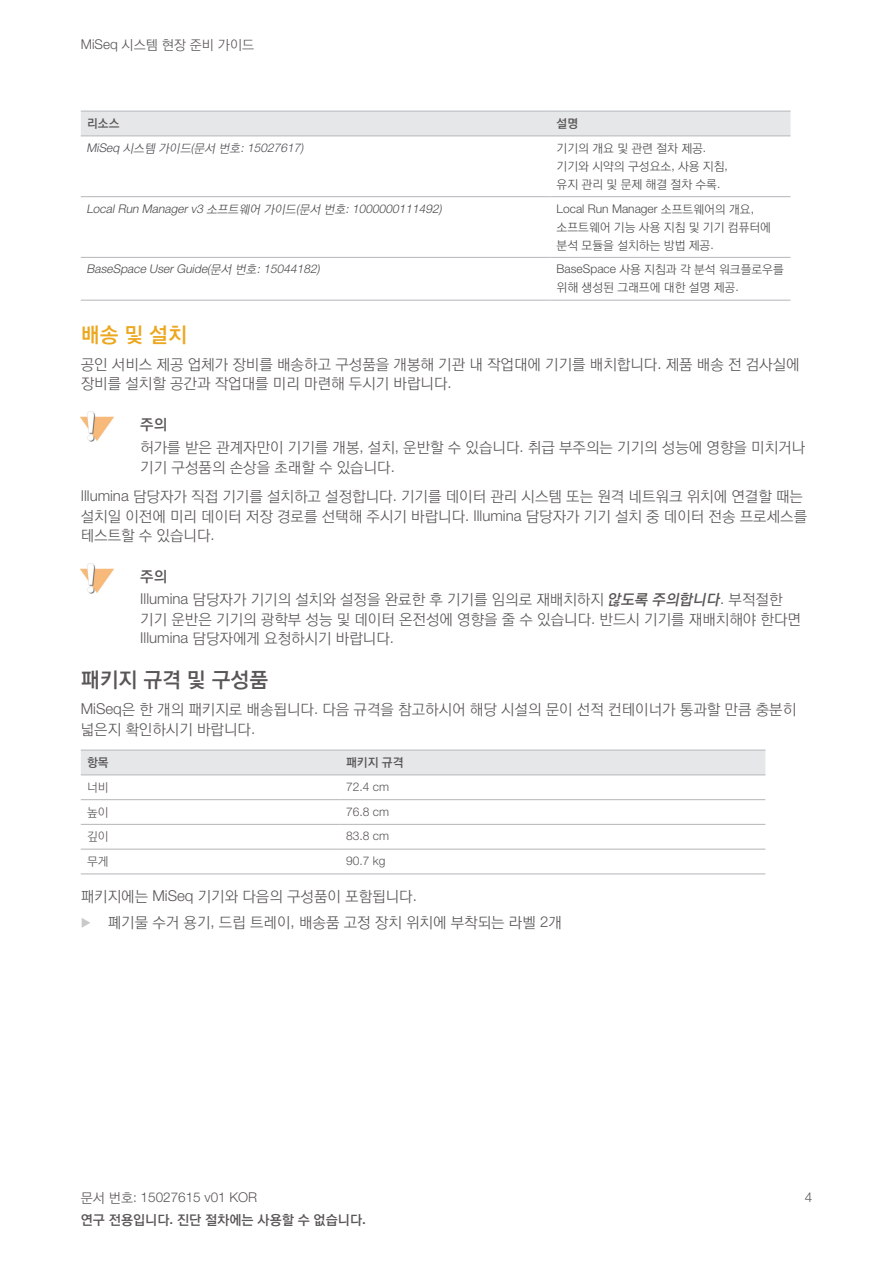
<style>
.page{position:relative;width:893px;height:1263px;background:#fff}
.page>*{position:absolute;margin:0;border:0;box-sizing:border-box;transform-origin:0 0}
.t1{font:21px "YDVYGO540";color:#595756}
.t2{font:21px "YDVYGO540";color:#eca71f}
.t3{font:15px/19.5px "YDVYGO520";color:#595756}
.t4{font:15px "YDVYGO540";color:#595756}
.t5{font:13.5px "YDVYGO540";color:#595756}
.t6{font:300 13.5px "Helvetica Neue LT Std";color:#595756}
.t7{font:13.5px "YDVYGO520";color:#595756}
.t8{font:12px/18px "YDVYGO520";color:#4b4c4d}
.t9{font:italic 300 12px "Helvetica Neue LT Std";color:#4b4c4d}
.t10{font:italic 300 12px "Helvetica Neue LT Std";color:#4d4e51}
.t11{font:300 12px "Helvetica Neue LT Std";color:#4b4c4d}
.t12{font:300 12px "Helvetica Neue LT Std";color:#595756}
.t13{font:12px "YDVYGO540";color:#595756}
.t14{font:12px "YDVYGO520";color:#595756}
.s1{font-family:"Helvetica Neue LT Std";font-weight:300}
.s2{font-family:"YDVYGO520";font-weight:400}
.s3{font-family:"YDVYGO540";font-style:italic}
.s4{font-family:"Helvetica Neue LT Std";font-weight:500}
</style>
<div class="page">
<div style="left:81px;top:112px;width:709px;height:23px;background:#e6e7e9"></div>
<hr style="left:549px;top:112px;width:2px;height:23px;background:#e6e7e9">
<hr style="left:81px;top:135px;width:469px;height:1px;background:#bcbdc0">
<hr style="left:81px;top:196px;width:469px;height:1px;background:#bcbdc0">
<hr style="left:81px;top:257px;width:469px;height:1px;background:#bcbdc0">
<hr style="left:81px;top:300px;width:469px;height:1px;background:#bcbdc0">
<hr style="left:550px;top:135px;width:240px;height:1px;background:#bcbdc0">
<hr style="left:550px;top:196px;width:240px;height:1px;background:#bcbdc0">
<hr style="left:550px;top:257px;width:240px;height:1px;background:#bcbdc0">
<hr style="left:550px;top:300px;width:240px;height:1px;background:#bcbdc0">
<hr style="left:81px;top:111px;width:469px;height:1px;background:#bcbdc0">
<hr style="left:550px;top:111px;width:240px;height:1px;background:#bcbdc0">
<img style="left:81px;top:411px;width:32px;height:30px">
<img style="left:81px;top:563px;width:32px;height:30px">
<div style="left:81px;top:751px;width:684px;height:23px;background:#e6e7e9"></div>
<hr style="left:339px;top:751px;width:2px;height:23px;background:#e6e7e9">
<hr style="left:81px;top:799px;width:259px;height:1px;background:#bcbdc0">
<hr style="left:81px;top:824px;width:259px;height:1px;background:#bcbdc0">
<hr style="left:81px;top:848px;width:259px;height:2px;background:#bcbdc0">
<hr style="left:81px;top:873px;width:259px;height:1px;background:#bcbdc0">
<hr style="left:340px;top:799px;width:425px;height:1px;background:#bcbdc0">
<hr style="left:340px;top:824px;width:425px;height:1px;background:#bcbdc0">
<hr style="left:340px;top:848px;width:425px;height:2px;background:#bcbdc0">
<hr style="left:340px;top:873px;width:425px;height:1px;background:#bcbdc0">
<hr style="left:81px;top:749px;width:259px;height:2px;background:#bcbdc0">
<hr style="left:340px;top:749px;width:425px;height:2px;background:#bcbdc0">
<hr style="left:81px;top:774px;width:259px;height:1px;background:#bcbdc0">
<hr style="left:340px;top:774px;width:425px;height:1px;background:#bcbdc0">
<p class="t7" style="left:81px;top:37px;width:175px"><span class="s1">MiSeq</span> 시스템 현장 준비 가이드</p>
<p class="t13" style="left:87px;top:117px;width:34px">리소스</p>
<p class="t13" style="left:557px;top:117px;width:23px">설명</p>
<p class="t10" style="left:87px;top:140px;width:218px">MiSeq <span class="s2">시스템 가이드</span>(<span class="s2">문서 번호</span>: 15027617)</p>
<p class="t8" style="left:557px;top:140px;width:173px">기기의 개요 및 관련 절차 제공<span class="s1">. </span>기기와 시약의 구성요소<span class="s1">,</span> 사용 지침<span class="s1">, </span>유지 관리 및 문제 해결 절차 수록<span class="s1">.</span></p>
<p class="t9" style="left:87px;top:201px;width:357px">Local Run Manager v3 <span class="s2">소프트웨어 가이드</span>(<span class="s2">문서 번호</span>: 1000000111492)</p>
<p class="t11" style="left:557px;top:201px;width:199px">Local Run Manager <span class="s2">소프트웨어의 개요</span>,</p>
<p class="t8" style="left:557px;top:218px;width:216px">소프트웨어 기능 사용 지침 및 기기 컴퓨터에 분석 모듈을 설치하는 방법 제공<span class="s1">.</span></p>
<p class="t9" style="left:87px;top:262px;width:235px">BaseSpace User Guide(<span class="s2">문서 번호</span>: 15044182)</p>
<p class="t8" style="left:557px;top:261px;width:229px"><span class="s1">BaseSpace</span> 사용 지침과 각 분석 워크플로우를 위해 생성된 그래프에 대한 설명 제공<span class="s1">.</span></p>
<h1 class="t2" style="left:81px;top:322px;width:108px">배송 및 설치</h1>
<p class="t3" style="left:81px;top:355px;width:720px">공인 서비스 제공 업체가 장비를 배송하고 구성품을 개봉해 기관 내 작업대에 기기를 배치합니다<span class="s1">.</span> 제품 배송 전 검사실에 장비를 설치할 공간과 작업대를 미리 마련해 두시기 바랍니다<span class="s1">.</span></p>
<p class="t4" style="left:140px;top:416px;width:28px">주의</p>
<p class="t3" style="left:140px;top:438px;width:666px">허가를 받은 관계자만이 기기를 개봉<span class="s1">,</span> 설치<span class="s1">,</span> 운반할 수 있습니다<span class="s1">.</span> 취급 부주의는 기기의 성능에 영향을 미치거나 기기 구성품의 손상을 초래할 수 있습니다<span class="s1">.</span></p>
<p class="t3" style="left:81px;top:487px;width:728px"><span class="s1">Illumina</span> 담당자가 직접 기기를 설치하고 설정합니다<span class="s1">.</span> 기기를 데이터 관리 시스템 또는 원격 네트워크 위치에 연결할 때는 설치일 이전에 미리 데이터 저장 경로를 선택해 주시기 바랍니다<span class="s1">. Illumina</span> 담당자가 기기 설치 중 데이터 전송 프로세스를 테스트할 수 있습니다<span class="s1">.</span></p>
<p class="t4" style="left:140px;top:568px;width:28px">주의</p>
<p class="t3" style="left:140px;top:590px;width:662px"><span class="s1">Illumina</span> 담당자가 기기의 설치와 설정을 완료한 후 기기를 임의로 재배치하지 <span class="s3">않도록주의합니다</span><span class="s1">.</span> 부적절한 기기 운반은 기기의 광학부 성능 및 데이터 온전성에 영향을 줄 수 있습니다<span class="s1">.</span> 반드시 기기를 재배치해야 한다면<br><span class="s1">Illumina</span> 담당자에게 요청하시기 바랍니다<span class="s1">.</span></p>
<h1 class="t1" style="left:81px;top:668px;width:189px">패키지 규격 및 구성품</h1>
<p class="t3" style="left:81px;top:700px;width:717px"><span class="s1">MiSeq</span>은 한 개의 패키지로 배송됩니다<span class="s1">.</span> 다음 규격을 참고하시어 해당 시설의 문이 선적 컨테이너가 통과할 만큼 충분히 넓은지 확인하시기 바랍니다<span class="s1">.</span></p>
<p class="t13" style="left:87px;top:756px;width:23px">항목</p>
<p class="t13" style="left:346px;top:756px;width:59px">패키지 규격</p>
<p class="t14" style="left:87px;top:780px;width:23px">너비</p>
<p class="t12" style="left:346px;top:779px;width:44px">72.4 cm</p>
<p class="t14" style="left:87px;top:805px;width:23px">높이</p>
<p class="t12" style="left:346px;top:804px;width:44px">76.8 cm</p>
<p class="t14" style="left:87px;top:830px;width:23px">깊이</p>
<p class="t12" style="left:346px;top:829px;width:44px">83.8 cm</p>
<p class="t14" style="left:87px;top:855px;width:23px">무게</p>
<p class="t12" style="left:346px;top:853px;width:41px">90.7 kg</p>
<p class="t3" style="left:108px;top:884px;width:456px;line-height:26px;text-indent:-27px">패키지에는 <span class="s1">MiSeq</span> 기기와 다음의 구성품이 포함됩니다<span class="s1">.<br></span>폐기물 수거 용기<span class="s1">,</span> 드립 트레이<span class="s1">,</span> 배송품 고정 장치 위치에 부착되는 라벨 <span class="s1">2</span>개</p>
<p class="t6" style="left:81px;top:1188px;width:178px"><span class="s2">문서 번호</span>: 15027615 v01 KOR</p>
<p class="t6" style="left:805px;top:1188px;width:9px">4</p>
<p class="t5" style="left:81px;top:1212px;width:287px">연구 전용입니다<span class="s4">.</span> 진단 절차에는 사용할 수 없습니다<span class="s4">.</span></p>
</div>
